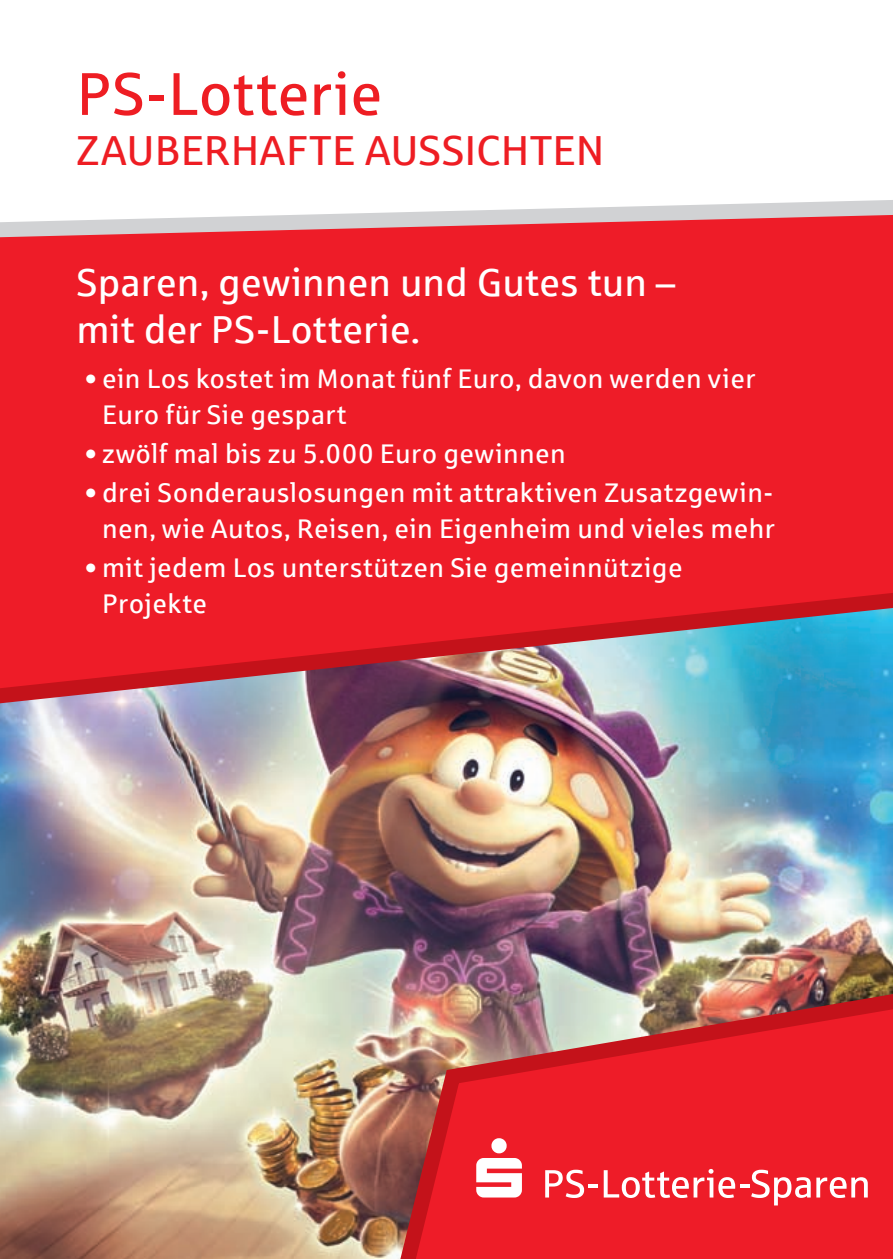
<style>
.page{position:relative;width:893px;height:1259px;background:#fff}
.page>*{position:absolute;margin:0;border:0;box-sizing:border-box;transform-origin:0 0}
.t1{font:60px "Sparkasse Rg";color:#ee1d23}
.t2{font:42px "Sparkasse Rg";color:#ee1d23}
.t3{font:39px/46.8px "Sparkasse Rg";color:#fff}
.t4{font:27px/36px "Sparkasse Rg";letter-spacing:.015em;color:#fff}
</style>
<div class="page">
<img style="left:0;top:724px;width:893px;height:535px">
<svg style="left:0;top:251px;width:893px;height:473px;background:#db2e3b"></svg>
<svg style="left:0;top:200px;width:893px;height:51px"></svg>
<img style="left:362px;top:947px;width:531px;height:312px">
<svg style="left:476px;top:1138px;width:46px;height:59px"></svg>
<svg style="left:545px;top:1169px;width:39px;height:29px"></svg>
<hr style="left:588px;top:1184px;width:10px;height:4px;background:#fff">
<svg style="left:604px;top:1169px;width:264px;height:36px"></svg>
<h1 class="t1" style="left:77px;top:57px;width:307px">PS-Lotterie</h1>
<h2 class="t2" style="left:77px;top:125px;width:529px">ZAUBERHAFTE AUSSICHTEN</h2>
<h3 class="t3" style="left:77px;top:258px;width:600px">Sparen, gewinnen und Gutes tun – mit der PS-Lotterie.</h3>
<p class="t4" style="left:102px;top:360px;width:655px;text-indent:-17px">• ein Los kostet im Monat fünf Euro, davon werden vier<br>Euro für Sie gespart</p>
<p class="t4" style="left:85px;top:435px;width:482px">• zwölf mal bis zu 5.000 Euro gewinnen</p>
<p class="t4" style="left:85px;top:474px;width:691px;text-align:right">• drei Sonderauslosungen mit attraktiven Zusatzgewin&shy;nen, wie Autos, Reisen, ein Eigenheim und vieles mehr</p>
<p class="t4" style="left:102px;top:549px;width:582px;text-indent:-17px">• mit jedem Los unterstützen Sie gemeinnützige<br>Projekte</p>
</div>
